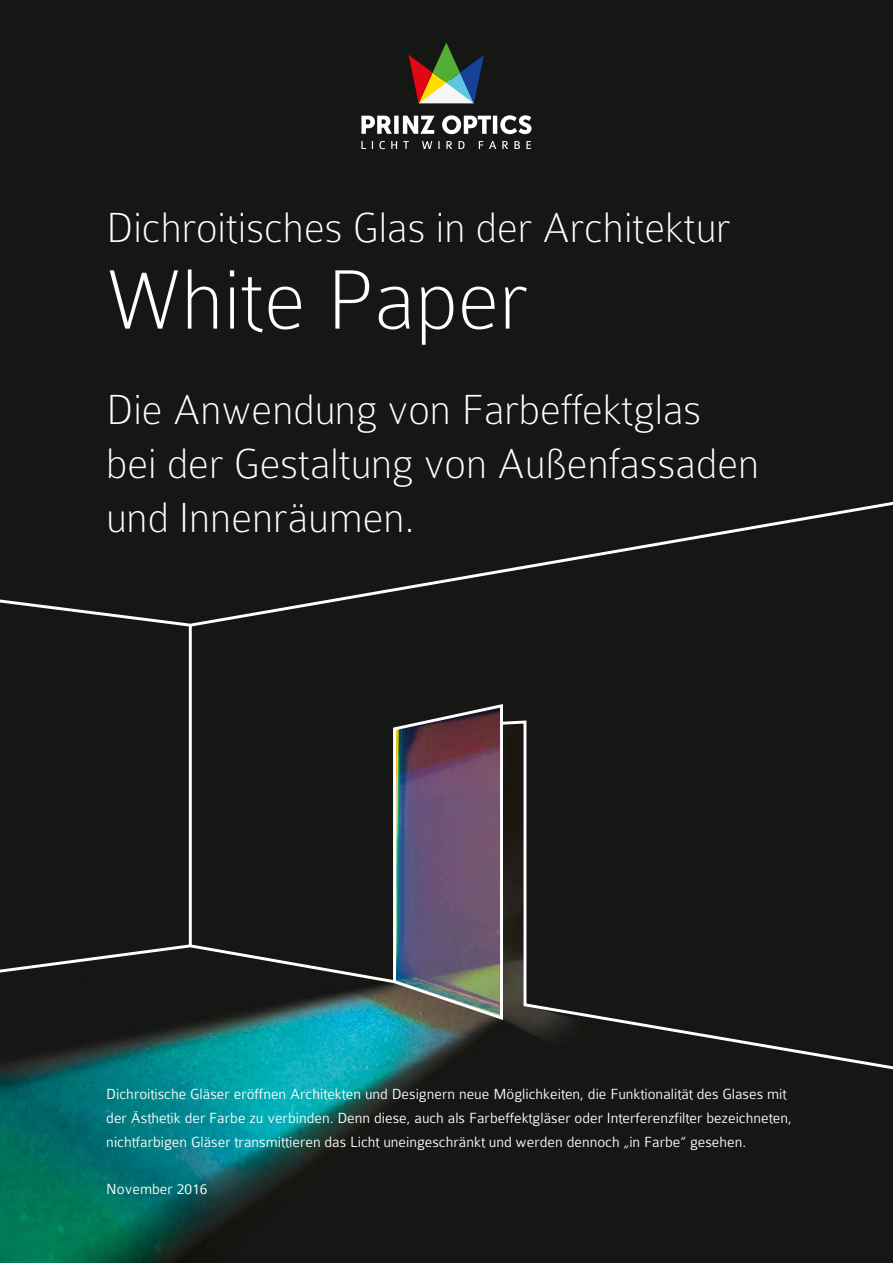
<style>
.page{position:relative;width:893px;height:1263px;background:#151714}
.page>*{position:absolute;margin:0;border:0;box-sizing:border-box;transform-origin:0 0}
.t1{font:100 90px "Colaborate";color:#fff}
.t2{font:100 45px/54px "Colaborate";color:#fff}
.t3{font:300 15.75px/23.7px "Colaborate";color:#fff}
</style>
<div class="page">
<img style="left:0;top:1093px;width:401px;height:170px">
<svg style="left:0;top:501px;width:893px;height:592px"></svg>
<svg style="left:408px;top:43px;width:76px;height:61px"></svg>
<svg style="left:361px;top:115px;width:170px;height:35px"></svg>
<h2 class="t2" style="left:106px;top:201px;width:626px">Dichroitisches Glas in der Architektur</h2>
<h1 class="t1" style="left:106px;top:253px;width:423px">White Paper</h1>
<h2 class="t2" style="left:106px;top:383px;width:654px">Die Anwendung von Farbeffektglas bei der Gestaltung von Außenfassaden und Innenräumen.</h2>
<p class="t3" style="left:106px;top:1082px;width:687px">Dichroitische Gläser eröffnen Architekten und Designern neue Möglichkeiten, die Funktionalität des Glases mit der Ästhetik der Farbe zu verbinden. Denn diese, auch als Farbeffektgläser oder Interferenzfilter bezeichneten, nichtfarbigen Gläser transmittieren das Licht uneingeschränkt und werden dennoch „in Farbe“ gesehen.</p>
<p class="t3" style="left:106px;top:1177px;width:103px">November 2016</p>
</div>
